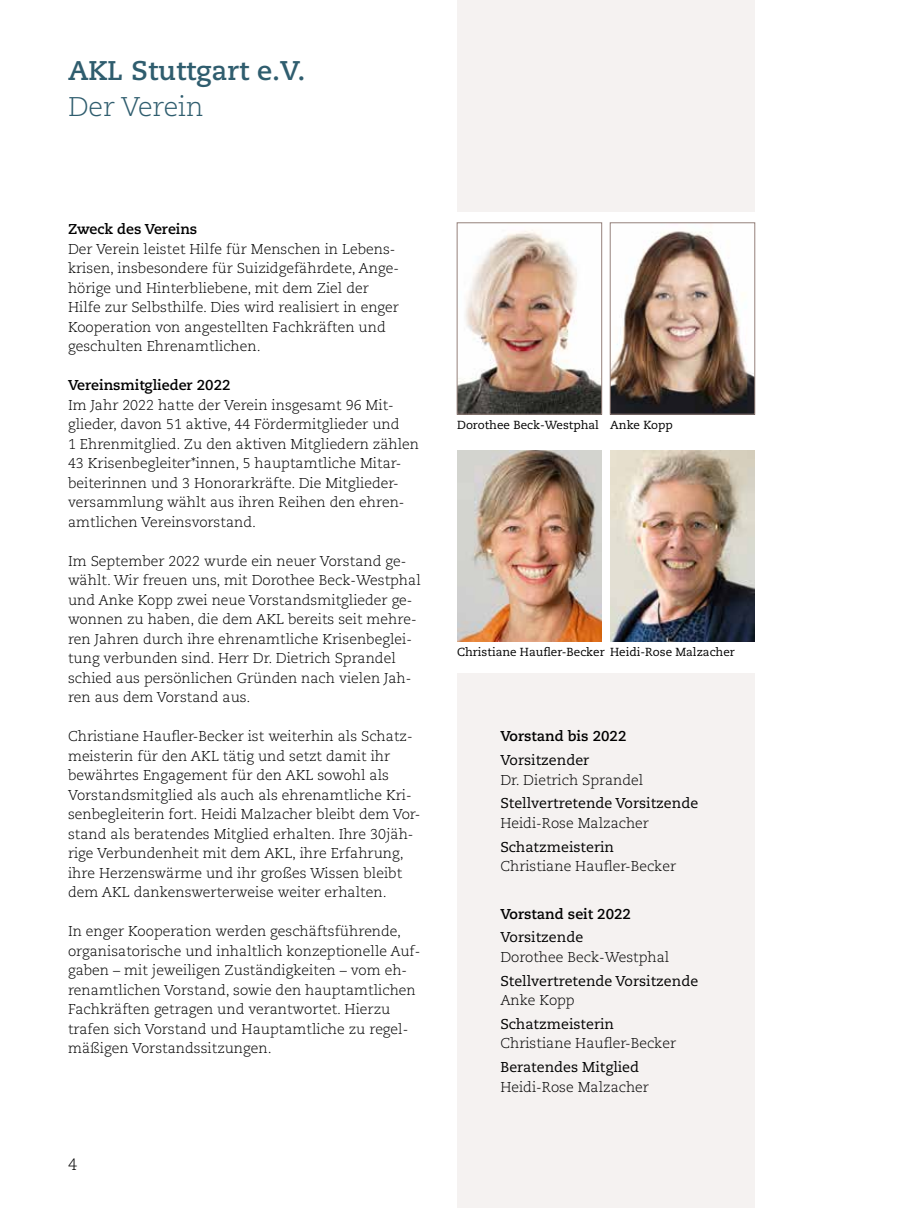
<style>
.page{position:relative;width:910px;height:1208px;background:#fff}
.page>*{position:absolute;margin:0;border:0;box-sizing:border-box;transform-origin:0 0}
.t1{font:700 27px "Caecilia LT Std";color:#2f5d6e}
.t2{font:300 27px "Caecilia LT Std";color:#2f5d6e}
.t3{font:300 16.5px "Caecilia LT Std";color:#000}
.t4{font:300 14.25px/19.5px "Caecilia LT Std";color:#000}
.t5{font:14.25px "Caecilia LT Std";color:#000}
.t6{font:700 14.25px "Caecilia LT Std";color:#000}
.t7{font:11.7px "Caecilia LT Std";color:#000}
</style>
<div class="page">
<div style="left:457px;top:673px;width:298px;height:535px;background:#f5f2f1"></div>
<img style="left:457px;top:450px;width:145px;height:192px">
<div style="left:457px;top:0;width:298px;height:212px;background:#f5f2f1"></div>
<img style="left:610px;top:450px;width:145px;height:192px">
<img style="left:459px;top:230px;width:141px;height:182px">
<div style="left:457px;top:223px;width:145px;height:191px;border:1px solid #95817b"></div>
<img style="left:612px;top:231px;width:141px;height:181px">
<div style="left:610px;top:223px;width:145px;height:191px;border:1px solid #95817b"></div>
<h1 class="t1" style="left:68px;top:55px;width:239px">AKL Stuttgart e.V.</h1>
<h1 class="t2" style="left:68px;top:92px;width:137px">Der Verein</h1>
<p class="t6" style="left:68px;top:221px;width:131px">Zweck des Vereins</p>
<p class="t4" style="left:68px;top:239px;width:332px">Der Verein leistet Hilfe für Menschen in Lebens&shy;krisen, insbesondere für Suizidgefährdete, Ange&shy;hörige und Hinterbliebene, mit dem Ziel der Hilfe zur Selbsthilfe. Dies wird realisiert in enger Kooperation von angestellten Fachkräften und geschulten Ehrenamtlichen.</p>
<p class="t6" style="left:68px;top:377px;width:164px">Vereinsmitglieder 2022</p>
<p class="t4" style="left:68px;top:395px;width:353px">Im Jahr 2022 hatte der Verein insgesamt 96 Mit&shy;glieder, davon 51 aktive, 44 Fördermitglieder und<br>1 Ehrenmitglied. Zu den aktiven Mitgliedern zählen 43 Krisenbegleiter*innen, 5 hauptamtliche Mitar&shy;beiterinnen und 3 Honorarkräfte. Die Mitglieder&shy;versammlung wählt aus ihren Reihen den ehren&shy;amtlichen Vereinsvorstand.</p>
<p class="t4" style="left:68px;top:551px;width:354px">Im September 2022 wurde ein neuer Vorstand ge&shy;wählt. Wir freuen uns, mit Dorothee Beck-Westphal und Anke Kopp zwei neue Vorstandsmitglieder ge&shy;wonnen zu haben, die dem AKL bereits seit mehre&shy;ren Jahren durch ihre ehrenamtliche Krisenbeglei&shy;tung verbunden sind. Herr Dr. Dietrich Sprandel schied aus persönlichen Gründen nach vielen Jah&shy;ren aus dem Vorstand aus.</p>
<p class="t4" style="left:68px;top:727px;width:354px">Christiane Haufler-Becker ist weiterhin als Schatz&shy;meisterin für den AKL tätig und setzt damit ihr bewährtes Engagement für den AKL sowohl als Vorstandsmitglied als auch als ehrenamtliche Kri&shy;senbegleiterin fort. Heidi Malzacher bleibt dem Vor&shy;stand als beratendes Mitglied erhalten. Ihre 30jäh&shy;rige Verbundenheit mit dem AKL, ihre Erfahrung, ihre Herzenswärme und ihr großes Wissen bleibt dem AKL dankenswerterweise weiter erhalten.</p>
<p class="t4" style="left:68px;top:922px;width:354px">In enger Kooperation werden geschäftsführende, organisatorische und inhaltlich konzeptionelle Auf&shy;gaben – mit jeweiligen Zuständigkeiten – vom eh&shy;renamtlichen Vorstand, sowie den hauptamtlichen Fachkräften getragen und verantwortet. Hierzu trafen sich Vorstand und Hauptamtliche zu regel&shy;mäßigen Vorstandssitzungen.</p>
<p class="t3" style="left:68px;top:1155px;width:11px">4</p>
<p class="t7" style="left:457px;top:418px;width:217px">Dorothee Beck-Westphal Anke Kopp</p>
<p class="t7" style="left:457px;top:645px;width:279px">Christiane Haufler-Becker Heidi-Rose Malzacher</p>
<p class="t6" style="left:500px;top:728px;width:128px">Vorstand bis 2022</p>
<p class="t5" style="left:500px;top:752px;width:90px">Vorsitzender</p>
<p class="t4" style="left:500px;top:770px;width:144px">Dr. Dietrich Sprandel</p>
<p class="t5" style="left:500px;top:795px;width:199px">Stellvertretende Vorsitzende</p>
<p class="t4" style="left:500px;top:813px;width:150px">Heidi-Rose Malzacher</p>
<p class="t5" style="left:500px;top:838px;width:115px">Schatzmeisterin</p>
<p class="t4" style="left:500px;top:856px;width:177px">Christiane Haufler-Becker</p>
<p class="t6" style="left:500px;top:905px;width:132px">Vorstand seit 2022</p>
<p class="t5" style="left:500px;top:929px;width:84px">Vorsitzende</p>
<p class="t4" style="left:500px;top:947px;width:171px">Dorothee Beck-Westphal</p>
<p class="t5" style="left:500px;top:972px;width:199px">Stellvertretende Vorsitzende</p>
<p class="t4" style="left:500px;top:990px;width:76px">Anke Kopp</p>
<p class="t5" style="left:500px;top:1015px;width:115px">Schatzmeisterin</p>
<p class="t4" style="left:500px;top:1034px;width:177px">Christiane Haufler-Becker</p>
<p class="t5" style="left:500px;top:1059px;width:140px">Beratendes Mitglied</p>
<p class="t4" style="left:500px;top:1077px;width:150px">Heidi-Rose Malzacher</p>
</div>
